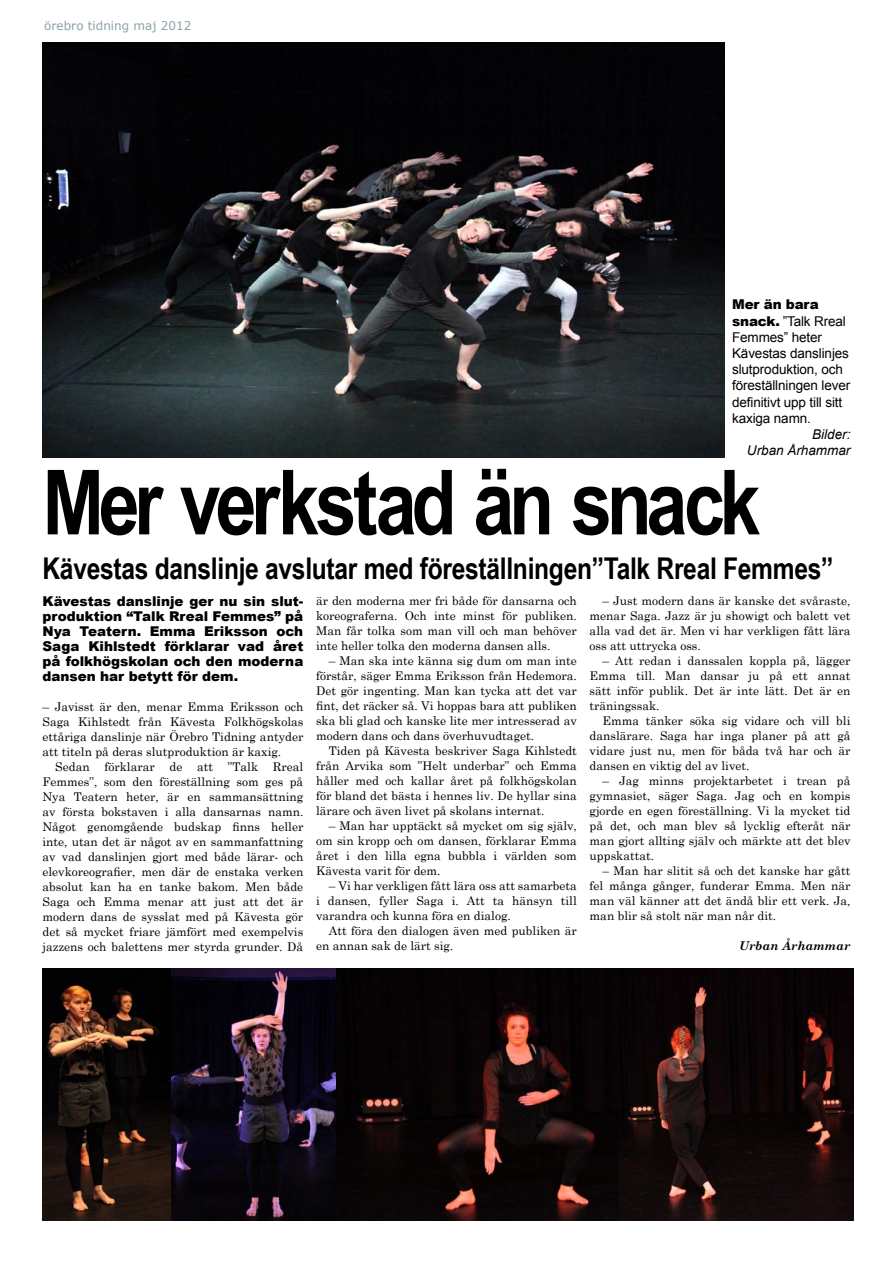
<style>
.page{position:relative;width:893px;height:1263px;background:#fff}
.page>*{position:absolute;margin:0;border:0;box-sizing:border-box;transform-origin:0 0}
.t1{font:700 90px "Arial Narrow";letter-spacing:-.06em;color:#000}
.t2{font:700 30px "Arial Narrow";letter-spacing:-.01em;color:#000}
.t3{font:900 13.5px/15px "Arial";color:#000;text-align:justify}
.t4{font:13.5px/16.2px "Arial";letter-spacing:-.01em;color:#000}
.t5{font:italic 13.5px "Arial";color:#000}
.t6{font:12px/15px "Century Schoolbook";color:#000;text-align:justify}
.t7{font:12px "Verdana";color:#88a3a8}
.t8{font:italic 700 12px "Century Schoolbook";color:#000}
.s1{font-weight:900}
</style>
<div class="page">
<img style="left:171px;top:968px;width:445px;height:252px">
<img style="left:43px;top:43px;width:681px;height:414px">
<img style="left:616px;top:968px;width:237px;height:252px">
<img style="left:43px;top:968px;width:128px;height:252px">
<p class="t7" style="left:44px;top:17px;width:149px">örebro tidning maj 2012</p>
<p class="t4" style="left:732px;top:297px;width:120px"><span class="s1">Mer än bara snack.</span> ”Talk Rreal<br>Femmes” heter<br>Kävestas danslinjes slutproduktion, och föreställningen lever definitivt upp till sitt kaxiga namn.</p>
<p class="t5" style="left:812px;top:426px;width:40px">Bilder:</p>
<p class="t5" style="left:747px;top:442px;width:105px">Urban Århammar</p>
<p class="t1" style="left:43px;top:434px;width:719px">Mer verkstad än snack</p>
<p class="t2" style="left:43px;top:546px;width:792px">Kävestas danslinje avslutar med föreställningen”Talk Rreal Femmes”</p>
<p class="t3" style="left:43px;top:593px;width:262px">Kävestas danslinje ger nu sin slut&shy;produktion “Talk Rreal Femmes” på Nya Teatern. Emma Eriksson och Saga Kihlstedt förklarar vad året på folkhögskolan och den moderna dansen har betytt för dem.</p>
<p class="t6" style="left:43px;top:698px;width:262px">– Javisst är den, menar Emma Eriksson och Saga Kihlstedt från Kävesta Folkhögskolas ettåriga danslinje när Örebro Tidning antyder att titeln på deras slutproduktion är kaxig.</p>
<p class="t6" style="left:43px;top:758px;width:262px;text-indent:13px">Sedan förklarar de att ”Talk Rreal Femmes”, som den föreställning som ges på Nya Teatern heter, är en sammansättning av första bokstaven i alla dansarnas namn.<br>Något genomgående budskap finns heller inte, utan det är något av en sammanfattning av vad danslinjen gjort med både lärar- och elevkoreografier, men där de enstaka verken absolut kan ha en tanke bakom. Men både Saga och Emma menar att just att det är modern dans de sysslat med på Kävesta gör det så mycket friare jämfört med exempelvis jazzens och balettens mer styrda grunder. Då</p>
<p class="t6" style="left:316px;top:592px;width:262px">är den moderna mer fri både för dansarna och koreograferna. Och inte minst för publiken.<br>Man får tolka som man vill och man behöver inte heller tolka den moderna dansen alls.</p>
<p class="t6" style="left:316px;top:652px;width:262px;text-indent:13px">– Man ska inte känna sig dum om man inte förstår, säger Emma Eriksson från Hedemora.<br>Det gör ingenting. Man kan tycka att det var fint, det räcker så. Vi hoppas bara att publiken ska bli glad och kanske lite mer intresserad av modern dans och dans överhuvudtaget.</p>
<p class="t6" style="left:316px;top:742px;width:262px;text-indent:13px">Tiden på Kävesta beskriver Saga Kihlstedt från Arvika som ”Helt underbar” och Emma håller med och kallar året på folkhögskolan för bland det bästa i hennes liv. De hyllar sina lärare och även livet på skolans internat.</p>
<p class="t6" style="left:316px;top:817px;width:262px;text-indent:13px">– Man har upptäckt så mycket om sig själv, om sin kropp och om dansen, förklarar Emma året i den lilla egna bubbla i världen som Kävesta varit för dem.</p>
<p class="t6" style="left:316px;top:877px;width:262px;text-indent:13px">– Vi har verkligen fått lära oss att samarbeta i dansen, fyller Saga i. Att ta hänsyn till varandra och kunna föra en dialog.</p>
<p class="t6" style="left:316px;top:922px;width:262px;text-indent:13px">Att föra den dialogen även med publiken är en annan sak de lärt sig.</p>
<p class="t6" style="left:590px;top:592px;width:262px;text-indent:13px">– Just modern dans är kanske det svåraste, menar Saga. Jazz är ju showigt och balett vet alla vad det är. Men vi har verkligen fått lära oss att uttrycka oss.</p>
<p class="t6" style="left:590px;top:652px;width:262px;text-indent:13px">– Att redan i danssalen koppla på, lägger Emma till. Man dansar ju på ett annat sätt inför publik. Det är inte lätt. Det är en träningssak.</p>
<p class="t6" style="left:590px;top:712px;width:262px;text-indent:13px">Emma tänker söka sig vidare och vill bli danslärare. Saga har inga planer på att gå vidare just nu, men för båda två har och är dansen en viktig del av livet.</p>
<p class="t6" style="left:590px;top:772px;width:262px;text-indent:13px">– Jag minns projektarbetet i trean på gymnasiet, säger Saga. Jag och en kompis gjorde en egen föreställning. Vi la mycket tid på det, och man blev så lycklig efteråt när man gjort allting själv och märkte att det blev uppskattat.</p>
<p class="t6" style="left:590px;top:862px;width:262px;text-indent:13px">– Man har slitit så och det kanske har gått fel många gånger, funderar Emma. Men när man väl känner att det ändå blir ett verk. Ja, man blir så stolt när man når dit.</p>
<p class="t8" style="left:739px;top:937px;width:113px">Urban Århammar</p>
</div>
